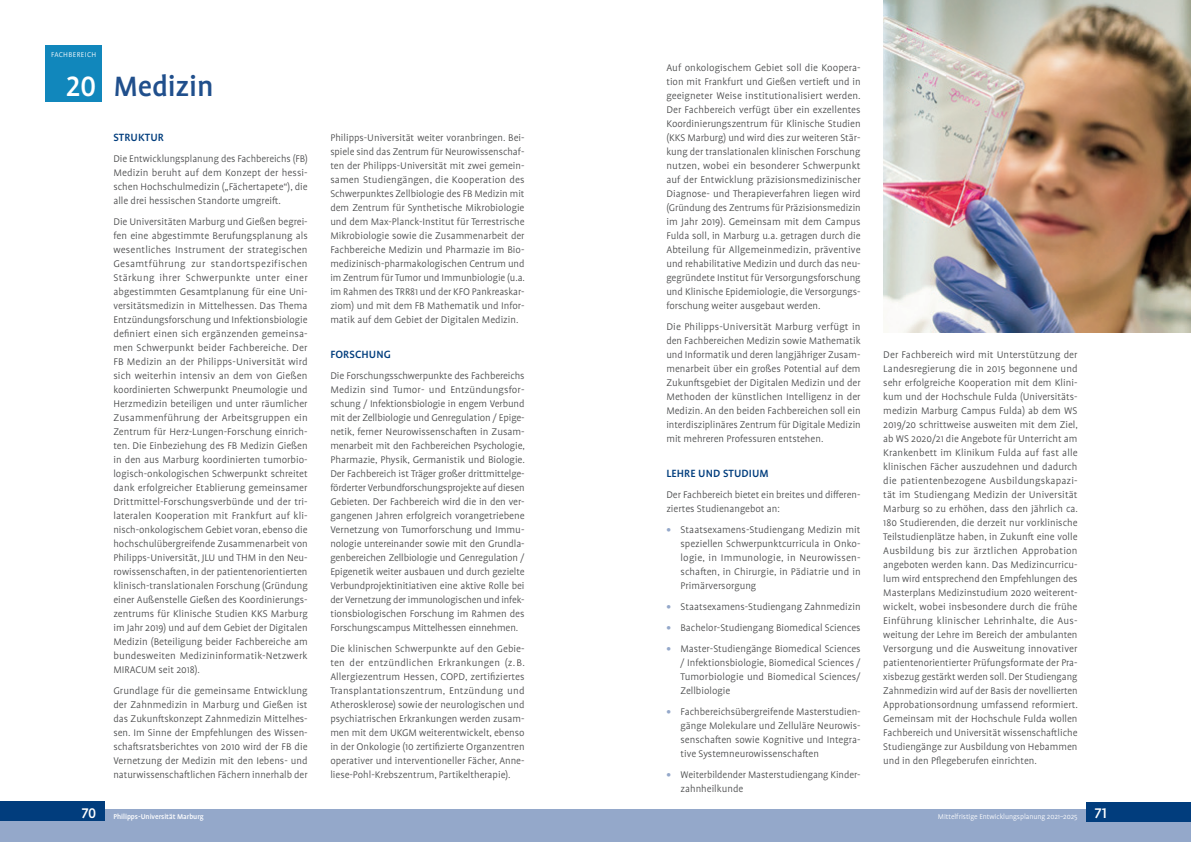
<style>
.page{position:relative;width:1191px;height:842px;background:#fff}
.page>*{position:absolute;margin:0;border:0;box-sizing:border-box;transform-origin:0 0}
.t1{font:500 32px "Profile Pro";letter-spacing:-.005em;color:#204f8c}
.t2{font:500 32px "Profile Pro";color:#fff}
.t3{font:500 12px "Profile Pro";letter-spacing:.01em;color:#013d7d}
.t4{font:300 11px/14px "Profile Pro";color:#4b4c4d;text-align:justify}
.t5{font:300 8px "Profile Pro";letter-spacing:-.005em;color:#fff}
.t6{font:500 8px "Profile Pro";letter-spacing:-.005em;color:#fff}
.t7{font:300 8px "Profile Pro";letter-spacing:.05em;color:#fff}
.s1{font-weight:700;color:#94a8ca}
.s2{font-size:16px}
.s3{font-weight:500;font-size:16px}
</style>
<div class="page">
<img style="left:883px;top:0;width:308px;height:333px">
<div style="left:45px;top:45px;width:57px;height:57px;background:#1187bc"></div>
<div style="left:0;top:809px;width:1191px;height:33px;background:#94a8ca"></div>
<div style="left:1086px;top:801px;width:105px;height:20px;background:#013d7d"></div>
<div style="left:0;top:801px;width:105px;height:20px;background:#013d7d"></div>
<p class="t7" style="left:51px;top:51px;width:47px">FACHBEREICH</p>
<h1 class="t2" style="left:66px;top:68px;width:32px">20</h1>
<h1 class="t1" style="left:113px;top:68px;width:102px">Medizin</h1>
<p class="t3" style="left:113px;top:130px;width:52px">STRUKTUR</p>
<p class="t4" style="left:113px;top:152px;width:196px">Die Entwicklungsplanung des Fachbereichs (FB)<br>Medizin beruht auf dem Konzept der hessi&shy;schen Hochschulmedizin („Fächertapete“), die alle drei hessischen Standorte umgreift.</p>
<p class="t4" style="left:113px;top:215px;width:196px">Die Universitäten Marburg und Gießen begrei&shy;fen eine abgestimmte Berufungsplanung als wesentliches Instrument der strategischen Gesamtführung zur standortspezifischen Stärkung ihrer Schwerpunkte unter einer abgestimmten Gesamtplanung für eine Uni&shy;versitätsmedizin in Mittelhessen. Das Thema Entzündungsforschung und Infektionsbiologie definiert einen sich ergänzenden gemeinsa&shy;men Schwerpunkt beider Fachbereiche. Der FB Medizin an der Philipps-Universität wird sich weiterhin intensiv an dem von Gießen koordinierten Schwerpunkt Pneumologie und Herzmedizin beteiligen und unter räumlicher Zusammenführung der Arbeitsgruppen ein Zentrum für Herz-Lungen-Forschung einrich&shy;ten. Die Einbeziehung des FB Medizin Gießen in den aus Marburg koordinierten tumorbio&shy;logisch-onkologischen Schwerpunkt schreitet dank erfolgreicher Etablierung gemeinsamer Drittmittel-Forschungsverbünde und der tri&shy;lateralen Kooperation mit Frankfurt auf kli&shy;nisch-onkologischem Gebiet voran, ebenso die hochschulübergreifende Zusammenarbeit von Philipps-Universität, JLU und THM in den Neu&shy;rowissenschaften, in der patientenorientierten klinisch-translationalen Forschung (Gründung einer Außenstelle Gießen des Koordinierungs&shy;zentrums für Klinische Studien KKS Marburg im Jahr 2019) und auf dem Gebiet der Digitalen Medizin (Beteiligung beider Fachbereiche am bundesweiten Medizininformatik-Netzwerk MIRACUM seit 2018).</p>
<p class="t4" style="left:113px;top:684px;width:196px">Grundlage für die gemeinsame Entwicklung der Zahnmedizin in Marburg und Gießen ist das Zukunftskonzept Zahnmedizin Mittelhes&shy;sen. Im Sinne der Empfehlungen des Wissen&shy;schaftsratsberichtes von 2010 wird der FB die Vernetzung der Medizin mit den Iebens- und naturwissenschaftlichen Fächern innerhalb der</p>
<p class="t4" style="left:330px;top:131px;width:196px">Philipps-Universität weiter voranbringen. Bei&shy;spiele sind das Zentrum für Neurowissenschaf&shy;ten der Philipps-Universität mit zwei gemein&shy;samen Studiengängen, die Kooperation des Schwerpunktes Zellbiologie des FB Medizin mit dem Zentrum für Synthetische Mikrobiologie und dem Max-Planck-Institut für Terrestrische Mikrobiologie sowie die Zusammenarbeit der Fachbereiche Medizin und Pharmazie im Bio&shy;medizinisch-pharmakologischen Centrum und im Zentrum für Tumor und Immunbiologie (u.a. im Rahmen des TRR81 und der KFO Pankreaskar&shy;ziom) und mit dem FB Mathematik und Infor&shy;matik auf dem Gebiet der Digitalen Medizin.</p>
<p class="t3" style="left:330px;top:347px;width:62px">FORSCHUNG</p>
<p class="t4" style="left:330px;top:369px;width:196px">Die Forschungsschwerpunkte des Fachbereichs Medizin sind Tumor- und Entzündungsfor&shy;schung / Infektionsbiologie in engem Verbund mit der Zellbiologie und Genregulation / Epige&shy;netik, ferner Neurowissenschaften in Zusam&shy;menarbeit mit den Fachbereichen Psychologie, Pharmazie, Physik, Germanistik und Biologie.<br>Der Fachbereich ist Träger großer drittmittelge&shy;förderter Verbundforschungsprojekte auf diesen Gebieten. Der Fachbereich wird die in den ver&shy;gangenen Jahren erfolgreich vorangetriebene Vernetzung von Tumorforschung und Immu&shy;nologie untereinander sowie mit den Grundla&shy;genbereichen Zellbiologie und Genregulation / Epigenetik weiter ausbauen und durch gezielte Verbundprojektinitiativen eine aktive Rolle bei der Vernetzung der immunologischen und infek&shy;tionsbiologischen Forschung im Rahmen des Forschungscampus Mittelhessen einnehmen.</p>
<p class="t4" style="left:330px;top:642px;width:196px">Die klinischen Schwerpunkte auf den Gebie&shy;ten der entzündlichen Erkrankungen (z.B.<br>Allergiezentrum Hessen, COPD, zertifiziertes Transplantationszentrum, Entzündung und Atherosklerose) sowie der neurologischen und psychiatrischen Erkrankungen werden zusam&shy;men mit dem UKGM weiterentwickelt, ebenso in der Onkologie (10 zertifizierte Organzentren operativer und interventioneller Fächer, Anne&shy;liese-Pohl-Krebszentrum, Partikeltherapie).</p>
<p class="t4" style="left:666px;top:61px;width:196px">Auf onkologischem Gebiet soll die Koopera&shy;tion mit Frankfurt und Gießen vertieft und in geeigneter Weise institutionalisiert werden.<br>Der Fachbereich verfügt über ein exzellentes Koordinierungszentrum für Klinische Studien (KKS Marburg) und wird dies zur weiteren Stär&shy;kung der translationalen klinischen Forschung nutzen, wobei ein besonderer Schwerpunkt auf der Entwicklung präzisionsmedizinischer Diagnose- und Therapieverfahren liegen wird (Gründung des Zentrums für Präzisionsmedizin im Jahr 2019). Gemeinsam mit dem Campus Fulda soll, in Marburg u.a. getragen durch die Abteilung für Allgemeinmedizin, präventive und rehabilitative Medizin und durch das neu&shy;gegründete Institut für Versorgungsforschung und Klinische Epidemiologie, die Versorgungs&shy;forschung weiter ausgebaut werden.</p>
<p class="t4" style="left:666px;top:320px;width:196px">Die Philipps-Universität Marburg verfügt in den Fachbereichen Medizin sowie Mathematik und Informatik und deren langjähriger Zusam&shy;menarbeit über ein großes Potential auf dem Zukunftsgebiet der Digitalen Medizin und der Methoden der künstlichen Intelligenz in der Medizin. An den beiden Fachbereichen soll ein interdisziplinäres Zentrum für Digitale Medizin mit mehreren Professuren entstehen.</p>
<p class="t3" style="left:666px;top:466px;width:104px">LEHRE UND STUDIUM</p>
<p class="t4" style="left:666px;top:488px;width:196px">Der Fachbereich bietet ein breites und differen&shy;ziertes Studienangebot an:</p>
<p class="t4" style="left:680px;top:523px;width:182px;text-indent:-14px"><span class="s1">•</span> Staatsexamens-Studiengang Medizin mit speziellen Schwerpunktcurricula in Onko&shy;logie, in Immunologie, in Neurowissen&shy;schaften, in Chirurgie, in Pädiatrie und in Primärversorgung</p>
<p class="t4" style="left:666px;top:600px;width:196px"><span class="s1">•</span> Staatsexamens-Studiengang Zahnmedizin</p>
<p class="t4" style="left:666px;top:621px;width:196px"><span class="s1">•</span> Bachelor-Studiengang Biomedical Sciences</p>
<p class="t4" style="left:680px;top:642px;width:182px;text-indent:-14px"><span class="s1">•</span> Master-Studiengänge Biomedical Sciences / Infektionsbiologie, Biomedical Sciences / Tumorbiologie und Biomedical Sciences/ Zellbiologie</p>
<p class="t4" style="left:680px;top:705px;width:182px;text-indent:-14px"><span class="s1">•</span> Fachbereichsübergreifende Masterstudien&shy;gänge Molekulare und Zelluläre Neurowis&shy;senschaften sowie Kognitive und Integra&shy;tive Systemneurowissenschaften</p>
<p class="t4" style="left:680px;top:768px;width:182px;text-indent:-14px"><span class="s1">•</span> Weiterbildender Masterstudiengang Kinder&shy;zahnheilkunde</p>
<p class="t4" style="left:883px;top:348px;width:196px">Der Fachbereich wird mit Unterstützung der Landesregierung die in 2015 begonnene und sehr erfolgreiche Kooperation mit dem Klini&shy;kum und der Hochschule Fulda (Universitäts&shy;medizin Marburg Campus Fulda) ab dem WS 2019/20 schrittweise ausweiten mit dem Ziel, ab WS 2020/21 die Angebote für Unterricht am Krankenbett im Klinikum Fulda auf fast alle klinischen Fächer auszudehnen und dadurch die patientenbezogene Ausbildungskapazi&shy;tät im Studiengang Medizin der Universität Marburg so zu erhöhen, dass den jährlich ca.<br>180 Studierenden, die derzeit nur vorklinische Teilstudienplätze haben, in Zukunft eine volle Ausbildung bis zur ärztlichen Approbation angeboten werden kann. Das Medizincurricu&shy;lum wird entsprechend den Empfehlungen des Masterplans Medizinstudium 2020 weiterent&shy;wickelt, wobei insbesondere durch die frühe Einführung klinischer Lehrinhalte, die Aus&shy;weitung der Lehre im Bereich der ambulanten Versorgung und die Ausweitung innovativer patientenorientierter Prüfungsformate der Pra&shy;xisbezug gestärkt werden soll. Der Studiengang Zahnmedizin wird auf der Basis der novellierten Approbationsordnung umfassend reformiert.<br>Gemeinsam mit der Hochschule Fulda wollen Fachbereich und Universität wissenschaftliche Studiengänge zur Ausbildung von Hebammen und in den Pflegeberufen einrichten.</p>
<p class="t6" style="left:81px;top:812px;width:124px"><span class="s2">70</span> Philipps-Universität Marburg</p>
<p class="t5" style="left:938px;top:812px;width:170px">Mittelfristige Entwicklungsplanung 2021–2025 <span class="s3">71</span></p>
</div>
